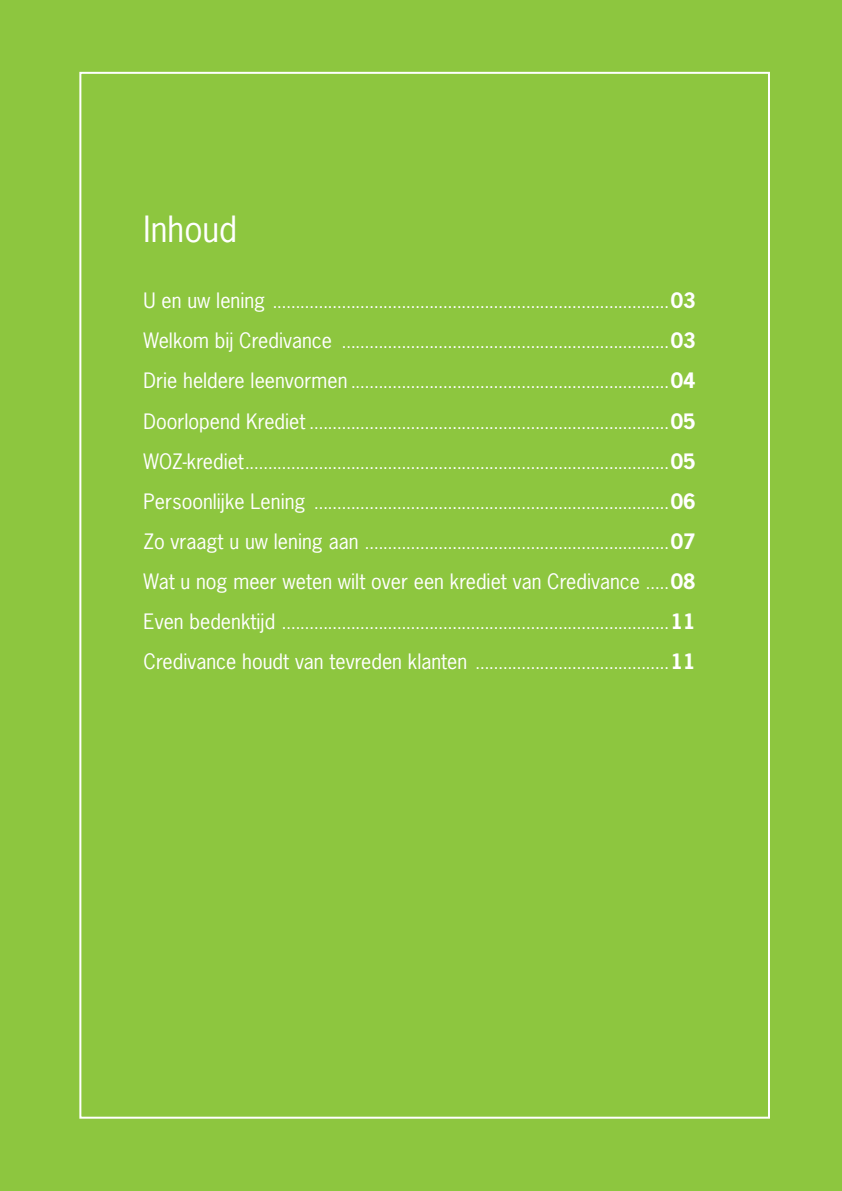
<style>
.page{position:relative;width:842px;height:1191px;background:#8dc63f}
.page>*{position:absolute;margin:0;border:0;box-sizing:border-box;transform-origin:0 0}
.t1{font:34px "News Gothic Std";color:#fff}
.t2{font:20px "News Gothic Std";color:#fff}
.t3{font:16px "News Gothic Std";color:#fff}
.s1{font-size:20px}
.s2{font-weight:700;font-size:20px}
.s3{font-size:16px}
.s4{font-weight:700}
</style>
<div class="page">
<h1 class="t1" style="left:144px;top:207px;width:95px">Inhoud</h1>
<p class="t3" style="left:144px;top:292px;width:554px"><span class="s1">U en uw lening</span> ......................................................................................<span class="s2">03</span></p>
<p class="t3" style="left:144px;top:332px;width:553px"><span class="s1">Welkom bij Credivance</span> .......................................................................<span class="s2">03</span></p>
<p class="t3" style="left:144px;top:372px;width:553px"><span class="s1">Drie heldere leenvormen</span> .....................................................................<span class="s2">04</span></p>
<p class="t3" style="left:144px;top:412px;width:553px"><span class="s1">Doorlopend Krediet</span> ..............................................................................<span class="s2">05</span></p>
<p class="t3" style="left:144px;top:452px;width:553px"><span class="s1">WOZ-krediet</span>............................................................................................<span class="s2">05</span></p>
<p class="t3" style="left:144px;top:492px;width:553px"><span class="s1">Persoonlijke Lening</span> .............................................................................<span class="s2">06</span></p>
<p class="t3" style="left:144px;top:532px;width:553px"><span class="s1">Zo vraagt u uw lening aan</span> ..................................................................<span class="s2">07</span></p>
<p class="t2" style="left:144px;top:568px;width:553px">Wat u nog meer weten wilt over een krediet van Credivance <span class="s3">.....</span><span class="s4">08</span></p>
<p class="t3" style="left:144px;top:612px;width:553px"><span class="s1">Even bedenktijd</span> ....................................................................................<span class="s2">11</span></p>
<p class="t3" style="left:144px;top:652px;width:553px"><span class="s1">Credivance houdt van tevreden klanten</span> ..........................................<span class="s2">11</span></p>
</div>
